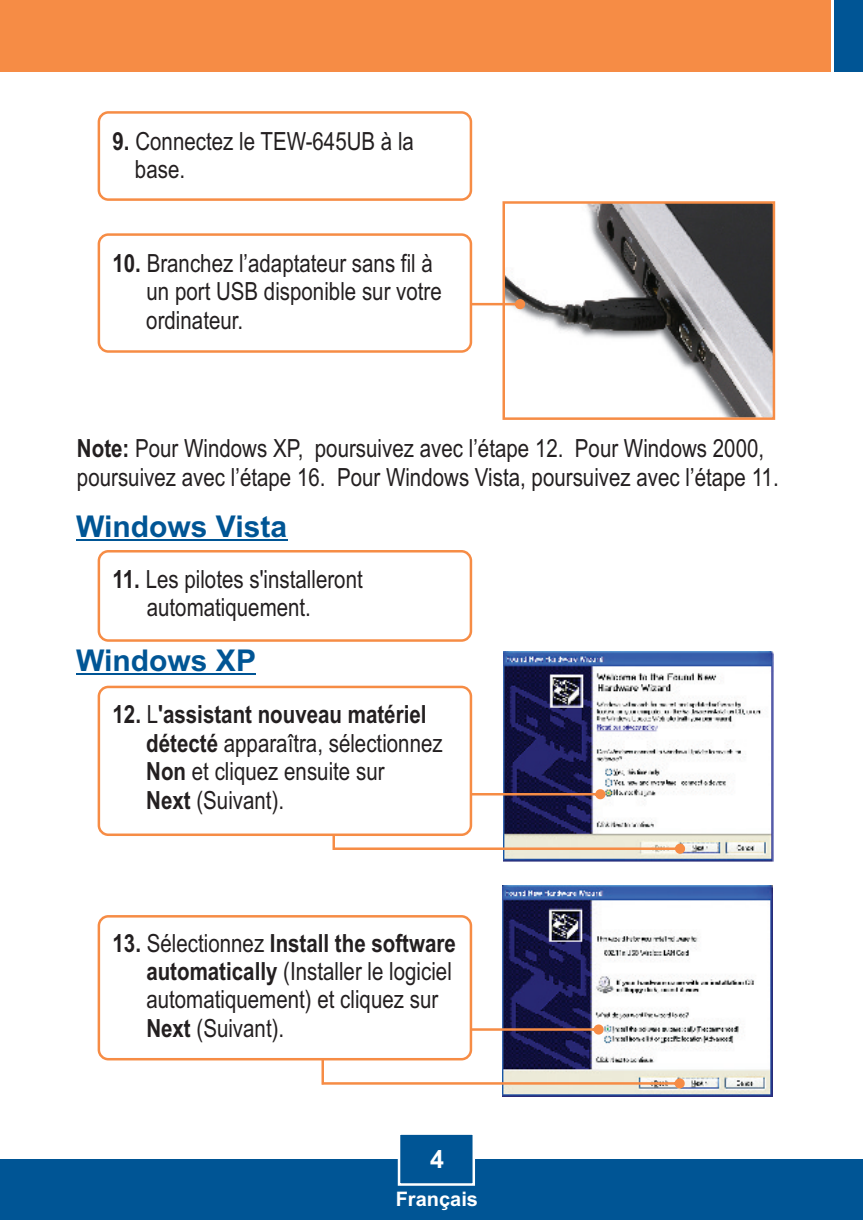
<style>
.page{position:relative;width:863px;height:1220px;background:#fff}
.page>*{position:absolute;margin:0;border:0;box-sizing:border-box;transform-origin:0 0}
.t1{font:700 30px "Arial";color:#005595}
.t2{font:25px/28.5px "Arial Narrow";color:#231f20}
.t3{font:700 25px "Arial";color:#fff}
.t4{font:700 20px "Arial";color:#fff}
.s1{font-weight:700}
</style>
<div class="page">
<img style="left:502px;top:885px;width:270px;height:211px">
<img style="left:503px;top:651px;width:270px;height:210px">
<img style="left:505px;top:204px;width:267px;height:213px">
<div style="left:502px;top:201px;width:273px;height:219px;border:2px solid #f68c45"></div>
<div style="left:0;top:1159px;width:862px;height:60px;background:#005595"></div>
<div style="left:0;top:0;width:831px;height:72px;background:#f68c45"></div>
<div style="left:833px;top:0;width:29px;height:72px;background:#005595"></div>
<svg style="left:397px;top:1134px;width:78px;height:52px"></svg>
<hr style="left:76px;top:539px;width:211px;height:2px;background:#005595">
<hr style="left:76px;top:673px;width:180px;height:1px;background:#005595">
<svg style="left:304px;top:789px;width:381px;height:64px"></svg>
<svg style="left:305px;top:1024px;width:379px;height:64px"></svg>
<svg style="left:472px;top:299px;width:53px;height:10px"></svg>
<div style="left:98px;top:111px;width:374px;height:90px;background:#fff;border:3px solid #f68c45;border-radius:9px"></div>
<div style="left:98px;top:233px;width:374px;height:120px;background:#fff;border:3px solid #f68c45;border-radius:9px"></div>
<div style="left:98px;top:550px;width:374px;height:91px;background:#fff;border:3px solid #f68c45;border-radius:9px"></div>
<div style="left:98px;top:914px;width:374px;height:146px;background:#fff;border:3px solid #f68c45;border-radius:9px"></div>
<div style="left:98px;top:685px;width:374px;height:150px;background:#fff;border:3px solid #f68c45;border-radius:9px"></div>
<p class="t2" style="left:135px;top:129px;width:280px;text-indent:-22px"><span class="s1">9.</span> Connectez le TEW-645UB à la base.</p>
<p class="t2" style="left:146px;top:251px;width:297px;text-indent:-34px"><span class="s1">10.</span> Branchez l’adaptateur sans fil à un port USB disponible sur votre ordinateur.</p>
<p class="t2" style="left:77px;top:436px;width:703px"><span class="s1">Note:</span> Pour Windows XP, poursuivez avec l’étape 12.<br>poursuivez avec l’étape 16. Pour Windows Vista, poursuivez avec l’étape 11.</p>
<p class="t2" style="left:575px;top:436px;width:191px">Pour Windows 2000,</p>
<p class="t1" style="left:76px;top:515px;width:212px">Windows Vista</p>
<p class="t2" style="left:147px;top:567px;width:217px;text-indent:-34px"><span class="s1">11.</span> Les pilotes s'installeront automatiquement.</p>
<p class="t1" style="left:76px;top:648px;width:181px">Windows XP</p>
<p class="t2" style="left:146px;top:702px;width:298px;text-indent:-34px"><span class="s1">12.</span> L<span class="s1">'assistant nouveau matériel détecté</span> apparaîtra, sélectionnez<br><span class="s1">Non</span> et cliquez ensuite sur<br><span class="s1">Next</span> (Suivant).</p>
<p class="t2" style="left:146px;top:930px;width:311px;text-indent:-34px"><span class="s1">13.</span> Sélectionnez <span class="s1">Install the software automatically</span> (Installer le logiciel automatiquement) et cliquez sur<br><span class="s1">Next</span> (Suivant).</p>
<p class="t3" style="left:430px;top:1149px;width:15px">4</p>
<p class="t4" style="left:395px;top:1190px;width:84px">Français</p>
</div>
